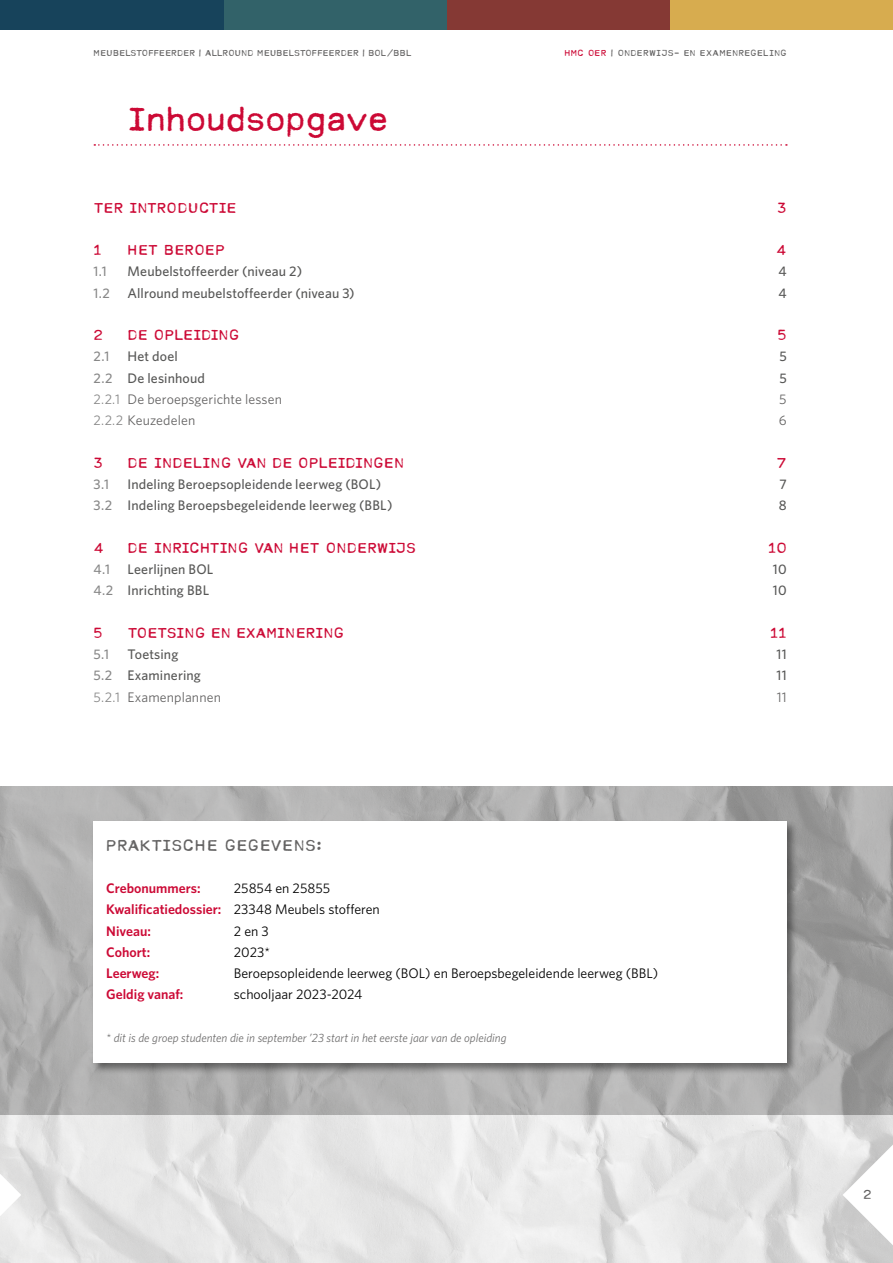
<style>
.page{position:relative;width:893px;height:1263px;background:#fff}
.page>*{position:absolute;margin:0;border:0;box-sizing:border-box;transform-origin:0 0}
.t1{font:34.5px "MODERNTYPEWRITER";letter-spacing:-.015em;color:#cc0935}
.t2{font:16.5px "MODERNTYPEWRITER";letter-spacing:.02em;color:#646363}
.t3{font:15px "MODERNTYPEWRITER";color:#cc0935}
.t4{font:15px "MODERNTYPEWRITER";letter-spacing:.025em;color:#cc0935}
.t5{font:500 13.8px "Whitney";letter-spacing:.01em;color:#575756}
.t6{font:13.8px/21.3px "Whitney";color:#000}
.t7{font:13.8px "Whitney";letter-spacing:.01em;color:#646363}
.t8{font:600 13.8px "Whitney";color:#cc0935}
.t9{font:500 13.8px "Whitney";color:#878787}
.t10{font:13.5px "MODERNTYPEWRITER";color:#646363}
.t11{font:italic 12px "Whitney";color:#706f6f}
.t12{font:9px "MODERNTYPEWRITER";letter-spacing:.035em;color:#646363}
.s1{color:#cc0935}
.s2{color:#878787}
.s3{font-weight:600;color:#cc0935}
</style>
<div class="page">
<div style="left:670px;top:0;width:223px;height:30px;background:#d7ac4f"></div>
<div style="left:446px;top:0;width:224px;height:30px;background:#853934"></div>
<div style="left:223px;top:0;width:223px;height:30px;background:#326269"></div>
<div style="left:0;top:0;width:223px;height:30px;background:#17435b"></div>
<img style="left:0;top:1114px;width:893px;height:149px">
<svg style="left:0;top:787px;width:893px;height:327px;background:#ababab"></svg>
<div style="left:91px;top:819px;width:707px;height:256px;background:#000;opacity:.45"></div>
<div style="left:94px;top:822px;width:693px;height:241px;background:#fff"></div>
<svg style="left:843px;top:1132px;width:50px;height:126px"></svg>
<svg style="left:0;top:1132px;width:21px;height:126px"></svg>
<svg style="left:94px;top:144px;width:693px;height:2px"></svg>
<p class="t12" style="left:94px;top:48px;width:27px">MEUBELSTO</p>
<p class="t12" style="left:148px;top:48px;width:18px">FFEERDER</p>
<p class="t12" style="left:199px;top:48px;width:20px">| ALLRO</p>
<p class="t12" style="left:235px;top:48px;width:49px">UND MEUBELSTO</p>
<p class="t12" style="left:312px;top:48px;width:18px">FFEERDER</p>
<p class="t12" style="left:362px;top:48px;width:51px">| BOL/BBL</p>
<h1 class="t1" style="left:128px;top:101px;width:262px">INHOUDSOPGAVE</h1>
<p class="t12" style="left:565px;top:48px;width:224px"><span class="s1">HMC OER</span> | ONDERWIJS- EN EXAMENREGELING</p>
<p class="t3" style="left:94px;top:199px;width:145px">TER INTRODUCTIE</p>
<p class="t3" style="left:777px;top:199px;width:11px">3</p>
<p class="t3" style="left:94px;top:242px;width:10px">1</p>
<p class="t4" style="left:128px;top:242px;width:99px">HET BEROEP</p>
<p class="t3" style="left:776px;top:242px;width:12px">4</p>
<p class="t9" style="left:94px;top:262px;width:15px">1.1</p>
<p class="t5" style="left:128px;top:262px;width:176px">Meubelstoffeerder (niveau 2)</p>
<p class="t5" style="left:778px;top:262px;width:10px">4</p>
<p class="t9" style="left:94px;top:284px;width:18px">1.2</p>
<p class="t5" style="left:128px;top:284px;width:229px">Allround meubelstoffeerder (niveau 3)</p>
<p class="t5" style="left:778px;top:284px;width:10px">4</p>
<p class="t3" style="left:94px;top:327px;width:11px">2</p>
<p class="t3" style="left:128px;top:327px;width:113px">DE OPLEIDING</p>
<p class="t3" style="left:777px;top:327px;width:11px">5</p>
<p class="t9" style="left:94px;top:347px;width:17px">2.1</p>
<p class="t5" style="left:128px;top:347px;width:52px">Het doel</p>
<p class="t5" style="left:779px;top:347px;width:9px">5</p>
<p class="t5" style="left:94px;top:369px;width:113px"><span class="s2">2.2</span> De lesinhoud</p>
<p class="t5" style="left:779px;top:369px;width:9px">5</p>
<p class="t7" style="left:94px;top:390px;width:190px"><span class="s2">2.2.1</span> De beroepsgerichte lessen</p>
<p class="t7" style="left:779px;top:390px;width:9px">5</p>
<p class="t7" style="left:94px;top:411px;width:103px"><span class="s2">2.2.2</span> Keuzedelen</p>
<p class="t7" style="left:779px;top:411px;width:9px">6</p>
<p class="t3" style="left:94px;top:455px;width:11px">3</p>
<p class="t3" style="left:128px;top:455px;width:278px">DE INDELING VAN DE OPLEIDINGEN</p>
<p class="t3" style="left:776px;top:455px;width:12px">7</p>
<p class="t9" style="left:94px;top:475px;width:17px">3.1</p>
<p class="t5" style="left:128px;top:475px;width:255px">Indeling Beroepsopleidende leerweg (BOL)</p>
<p class="t5" style="left:779px;top:475px;width:9px">7</p>
<p class="t5" style="left:94px;top:496px;width:300px"><span class="s2">3.2</span> Indeling Beroepsbegeleidende leerweg (BBL)</p>
<p class="t5" style="left:779px;top:496px;width:9px">8</p>
<p class="t3" style="left:94px;top:540px;width:12px">4</p>
<p class="t3" style="left:128px;top:540px;width:290px">DE INRICHTING VAN HET ONDERWIJS</p>
<p class="t3" style="left:768px;top:540px;width:20px">10</p>
<p class="t9" style="left:94px;top:560px;width:18px">4.1</p>
<p class="t5" style="left:128px;top:560px;width:87px">Leerlijnen BOL</p>
<p class="t5" style="left:773px;top:560px;width:15px">10</p>
<p class="t5" style="left:94px;top:581px;width:117px"><span class="s2">4.2</span> Inrichting BBL</p>
<p class="t5" style="left:773px;top:581px;width:15px">10</p>
<p class="t3" style="left:94px;top:625px;width:11px">5</p>
<p class="t3" style="left:128px;top:625px;width:218px">TOETSING EN EXAMINERING</p>
<p class="t3" style="left:770px;top:625px;width:18px">11</p>
<p class="t9" style="left:94px;top:645px;width:17px">5.1</p>
<p class="t5" style="left:128px;top:645px;width:52px">Toetsing</p>
<p class="t5" style="left:777px;top:645px;width:12px">11</p>
<p class="t5" style="left:94px;top:666px;width:109px"><span class="s2">5.2</span> Examinering</p>
<p class="t5" style="left:777px;top:666px;width:12px">11</p>
<p class="t7" style="left:94px;top:688px;width:129px"><span class="s2">5.2.1</span> Examenplannen</p>
<p class="t7" style="left:777px;top:688px;width:11px">11</p>
<p class="t2" style="left:106px;top:836px;width:217px">PRAKTISCHE GEGEVENS:</p>
<p class="t8" style="left:106px;top:879px;width:96px">Crebonummers:</p>
<p class="t6" style="left:106px;top:877px;width:275px;text-indent:128px">25854 en 25855<br><span class="s3">Kwalificatiedossier:</span> 23348 Meubels stofferen<br><span class="s3">Niveau:</span></p>
<p class="t6" style="left:234px;top:920px;width:37px">2 en 3</p>
<p class="t8" style="left:106px;top:943px;width:46px">Cohort:</p>
<p class="t6" style="left:234px;top:941px;width:38px">2023*</p>
<p class="t8" style="left:106px;top:964px;width:54px">Leerweg:</p>
<p class="t6" style="left:234px;top:962px;width:426px">Beroepsopleidende leerweg (BOL) en Beroepsbegeleidende leerweg (BBL)</p>
<p class="t8" style="left:106px;top:985px;width:79px">Geldig vanaf:</p>
<p class="t6" style="left:234px;top:983px;width:130px">schooljaar 2023-2024</p>
<p class="t11" style="left:106px;top:1030px;width:402px">* dit is de groep studenten die in september ’23 start in het eerste jaar van de opleiding</p>
<p class="t10" style="left:863px;top:1187px;width:10px">2</p>
</div>
